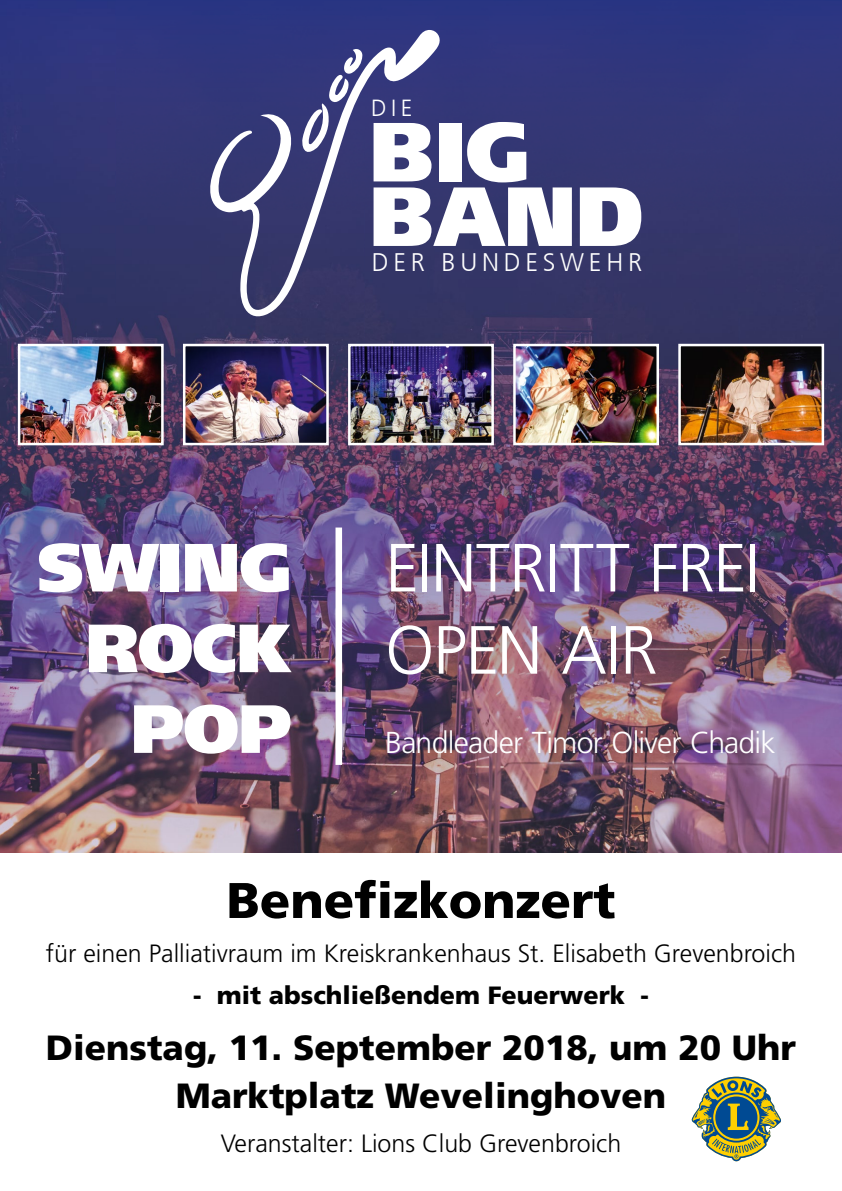
<style>
.page{position:relative;width:842px;height:1191px;background:#fff}
.page>*{position:absolute;margin:0;border:0;box-sizing:border-box;transform-origin:0 0}
.t1{font:900 83.7px/64.5px "Frutiger LT";color:#fff}
.t2{font:300 68.1px/82.2px "Frutiger LT Pro";letter-spacing:-.02em;color:#fff}
.t3{font:900 68.1px/80.7px "Frutiger LT";letter-spacing:-.01em;color:#fff;text-align:right}
.t4{font:900 50px "Frutiger";color:#000}
.t5{font:900 35px/48px "Frutiger";color:#000;text-align:center}
.t6{font:300 30.3px "Frutiger LT Pro";letter-spacing:-.025em;color:#fff}
.t7{font:300 25.4px "Frutiger CE";letter-spacing:.19em;color:#fff}
.t8{font:300 25px "Frutiger";color:#000}
.t9{font:900 25px "Frutiger";color:#000}
.t10{font:300 23.3px "Frutiger CE";color:#fff}
</style>
<div class="page">
<img style="left:0;top:0;width:842px;height:853px">
<img style="left:517px;top:348px;width:138px;height:93px">
<div style="left:513px;top:344px;width:146px;height:101px;border:3px solid #fff"></div>
<img style="left:22px;top:348px;width:138px;height:93px">
<div style="left:18px;top:344px;width:146px;height:101px;border:3px solid #fff"></div>
<img style="left:682px;top:348px;width:138px;height:93px">
<div style="left:678px;top:344px;width:146px;height:101px;border:3px solid #fff"></div>
<img style="left:187px;top:348px;width:138px;height:93px">
<div style="left:183px;top:344px;width:146px;height:101px;border:3px solid #fff"></div>
<img style="left:352px;top:348px;width:138px;height:93px">
<div style="left:348px;top:344px;width:146px;height:101px;border:3px solid #fff"></div>
<svg style="left:209px;top:30px;width:232px;height:288px;background:#47497d"></svg>
<svg style="left:302px;top:47px;width:61px;height:106px"></svg>
<div style="left:335px;top:527px;width:7px;height:238px;background:#fff"></div>
<svg style="left:692px;top:1076px;width:89px;height:85px"></svg>
<p class="t10" style="left:371px;top:95px;width:43px">DIE</p>
<p class="t1" style="left:369px;top:119px;width:276px">BIG<br>BAND</p>
<p class="t7" style="left:372px;top:247px;width:272px">DER BUNDESWEHR</p>
<p class="t3" style="left:37px;top:527px;width:257px">SWING<br>ROCK<br>POP</p>
<p class="t2" style="left:385px;top:527px;width:376px">EINTRITT FREI<br>OPEN AIR</p>
<p class="t6" style="left:385px;top:725px;width:392px">Bandleader Timor Oliver Chadik</p>
<p class="t4" style="left:226px;top:870px;width:390px">Benefizkonzert</p>
<p class="t8" style="left:46px;top:939px;width:752px">für einen Palliativraum im Kreiskrankenhaus St. Elisabeth Grevenbroich</p>
<p class="t9" style="left:193px;top:980px;width:457px">- mit abschließendem Feuerwerk -</p>
<p class="t5" style="left:46px;top:1023px;width:752px">Dienstag, 11. September 2018, um 20 Uhr<br>Marktplatz Wevelinghoven</p>
<p class="t8" style="left:221px;top:1129px;width:402px">Veranstalter: Lions Club Grevenbroich</p>
</div>
